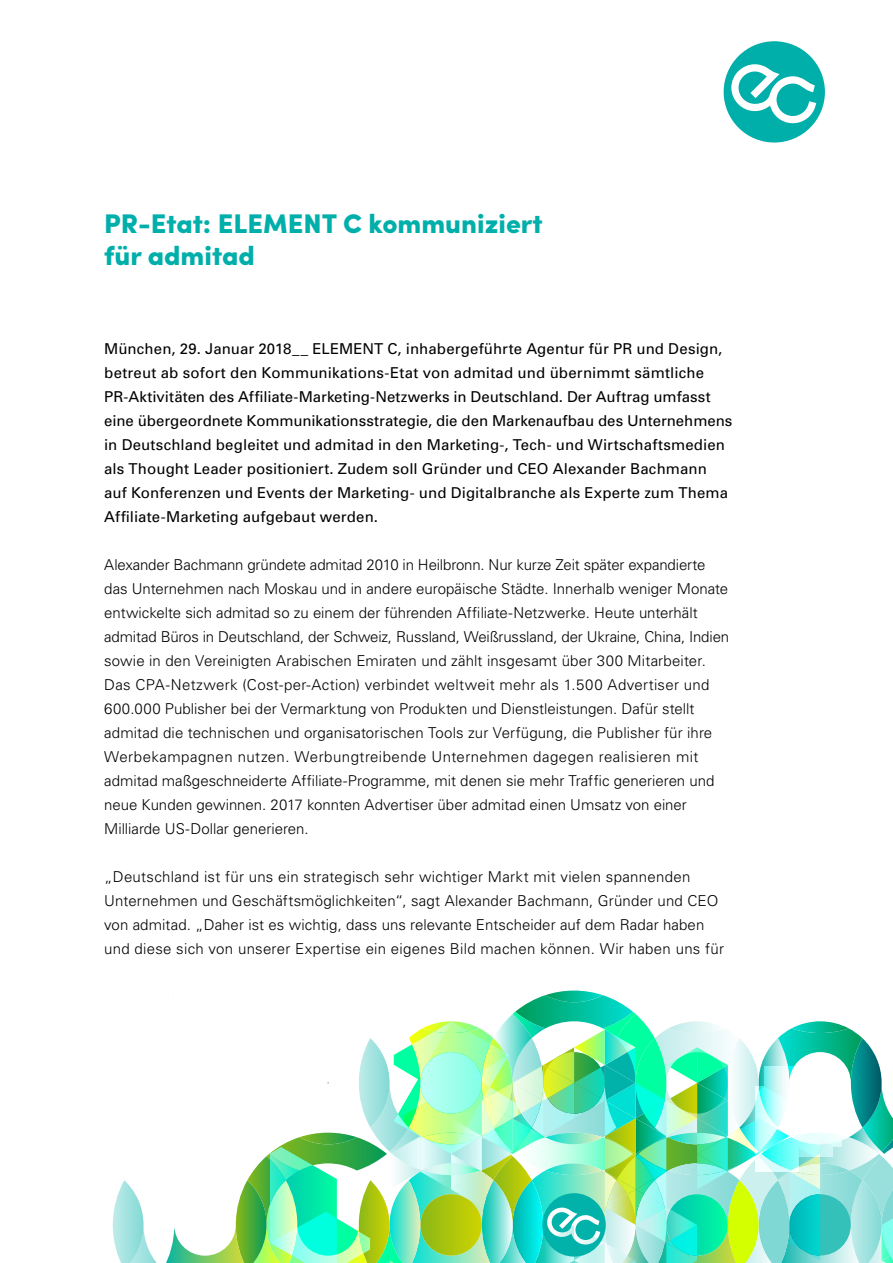
<style>
.page{position:relative;width:893px;height:1263px;background:#fff}
.page>*{position:absolute;margin:0;border:0;box-sizing:border-box;transform-origin:0 0}
.t1{font:900 27px/32.4px "Sofia Pro";color:#00afaa}
.t2{font:300 15px/24px "Univers";letter-spacing:.005em;color:#000}
.t3{font:15px/24px "Univers";letter-spacing:.005em;color:#000}
</style>
<div class="page">
<img style="left:113px;top:990px;width:780px;height:273px">
<svg style="left:724px;top:41px;width:101px;height:102px"></svg>
<h1 class="t1" style="left:104px;top:205px;width:440px">PR-Etat: ELEMENT C kommuniziert für admitad</h1>
<p class="t3" style="left:104px;top:336px;width:630px">München, 29. Januar 2018__ ELEMENT C, inhabergeführte Agentur für PR und Design, betreut ab sofort den Kommunikations-Etat von admitad und übernimmt sämtliche PR-Aktivitäten des Affiliate-Marketing-Netzwerks in Deutschland. Der Auftrag umfasst eine übergeordnete Kommunikationsstrategie, die den Markenaufbau des Unternehmens in Deutschland begleitet und admitad in den Marketing-, Tech- und Wirtschaftsmedien als Thought Leader positioniert. Zudem soll Gründer und CEO Alexander Bachmann auf Konferenzen und Events der Marketing- und Digitalbranche als Experte zum Thema Affiliate-Marketing aufgebaut werden.</p>
<p class="t2" style="left:104px;top:552px;width:626px">Alexander Bachmann gründete admitad 2010 in Heilbronn. Nur kurze Zeit später expandierte das Unternehmen nach Moskau und in andere europäische Städte. Innerhalb weniger Monate entwickelte sich admitad so zu einem der führenden Affiliate-Netzwerke. Heute unterhält admitad Büros in Deutschland, der Schweiz, Russland, Weißrussland, der Ukraine, China, Indien sowie in den Vereinigten Arabischen Emiraten und zählt insgesamt über 300 Mitarbeiter.<br>Das CPA-Netzwerk (Cost-per-Action) verbindet weltweit mehr als 1.500 Advertiser und 600.000 Publisher bei der Vermarktung von Produkten und Dienstleistungen. Dafür stellt admitad die technischen und organisatorischen Tools zur Verfügung, die Publisher für ihre Werbekampagnen nutzen. Werbungtreibende Unternehmen dagegen realisieren mit admitad maßgeschneiderte Affiliate-Programme, mit denen sie mehr Traffic generieren und neue Kunden gewinnen. 2017 konnten Advertiser über admitad einen Umsatz von einer Milliarde US-Dollar generieren.</p>
<p class="t2" style="left:104px;top:864px;width:621px">„Deutschland ist für uns ein strategisch sehr wichtiger Markt mit vielen spannenden Unternehmen und Geschäftsmöglichkeiten“, sagt Alexander Bachmann, Gründer und CEO von admitad. „Daher ist es wichtig, dass uns relevante Entscheider auf dem Radar haben und diese sich von unserer Expertise ein eigenes Bild machen können. Wir haben uns für</p>
</div>
